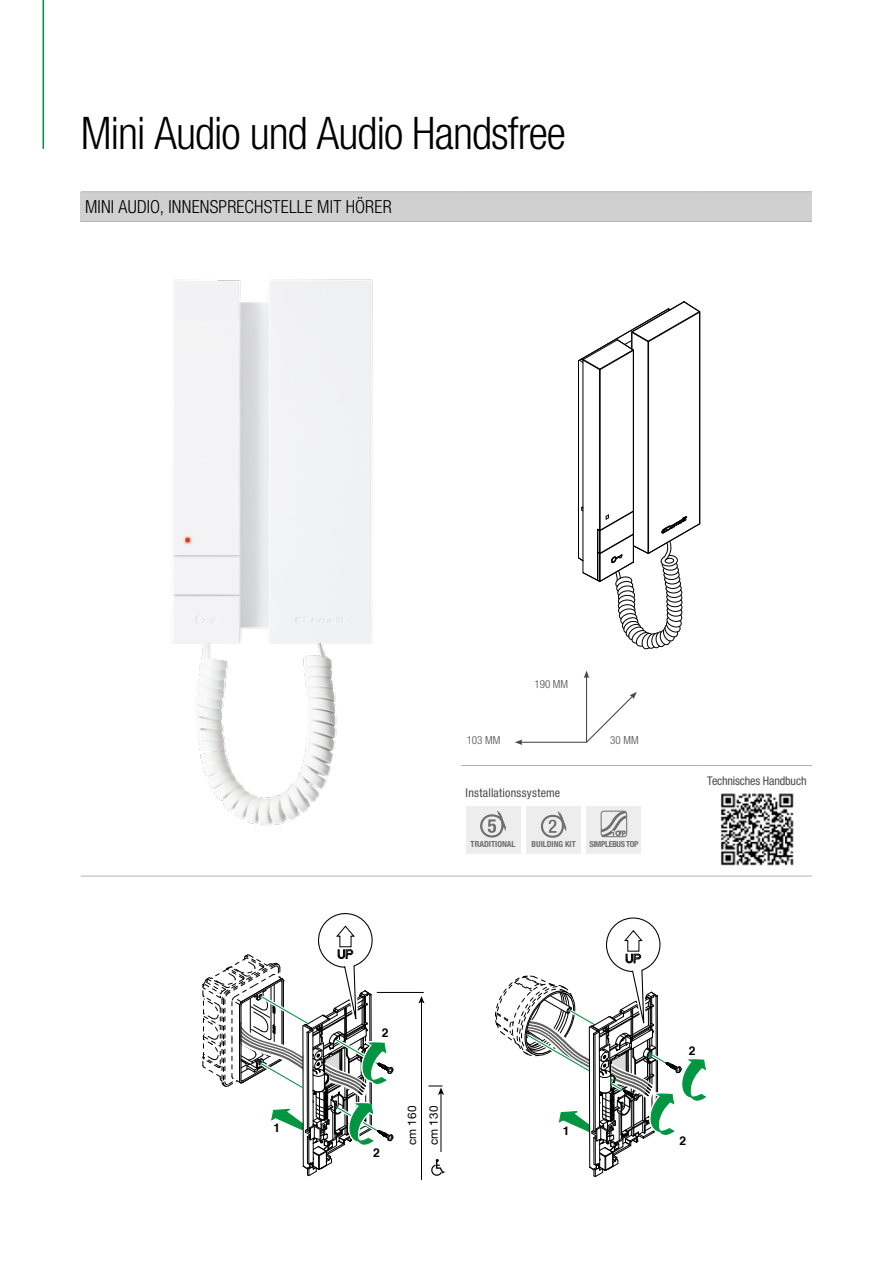
<style>
.page{position:relative;width:893px;height:1263px;background:#fff}
.page>*{position:absolute;margin:0;border:0;box-sizing:border-box;transform-origin:0 0}
.t1{font:300 condensed 45px "Helvetica Neue LTW1 G";letter-spacing:-.02em;color:#000}
.t2{font:300 condensed 18px "Helvetica Neue LTW1 G";letter-spacing:.01em;color:#000}
.t3{font:700 12.15px "Helvetica";color:#000}
.t4{font:condensed 12px "Helvetica Neue LTW1 G";letter-spacing:.01em;color:#4a4a49}
.t5{font:condensed 12px "Helvetica Neue LTW1 G";letter-spacing:-.015em;color:#4a4a49}
.t6{font:700 12px "Helvetica";color:#000}
.t7{font:11.7px/21.6px "Helvetica Neue LTW1 G";color:#000}
.t8{font:300 condensed 11.1px "Helvetica Neue LTW1 G";color:#4a4a49}
.t9{font:700 condensed 8.4px "Helvetica Neue LTW1 G";color:#706f6f}
.t10{font:700 condensed 8.4px "Helvetica Neue LTW1 G";letter-spacing:-.04em;color:#706f6f}
</style>
<div class="page">
<div style="left:81px;top:192px;width:731px;height:29px;background:#d0d0d0"></div>
<hr style="left:461px;top:765px;width:241px;height:1px;background:#b3b2b2">
<hr style="left:702px;top:765px;width:110px;height:1px;background:#b3b2b2">
<hr style="left:461px;top:876px;width:241px;height:1px;background:#b3b2b2">
<hr style="left:702px;top:876px;width:110px;height:1px;background:#b3b2b2">
<hr style="left:81px;top:876px;width:380px;height:1px;background:#b3b2b2">
<hr style="left:81px;top:191px;width:380px;height:1px;background:#b3b2b2">
<hr style="left:461px;top:191px;width:241px;height:1px;background:#b3b2b2">
<hr style="left:702px;top:191px;width:110px;height:1px;background:#b3b2b2">
<hr style="left:81px;top:221px;width:380px;height:1px;background:#b3b2b2">
<hr style="left:461px;top:221px;width:241px;height:1px;background:#b3b2b2">
<hr style="left:702px;top:221px;width:110px;height:1px;background:#b3b2b2">
<img style="left:173px;top:279px;width:200px;height:547px">
<svg style="left:578px;top:301px;width:122px;height:348px"></svg>
<div style="left:466px;top:806px;width:54px;height:47px;background:#ededed"></div>
<svg style="left:480px;top:811px;width:26px;height:27px"></svg>
<div style="left:527px;top:806px;width:54px;height:47px;background:#ededed"></div>
<svg style="left:540px;top:811px;width:27px;height:27px"></svg>
<div style="left:587px;top:806px;width:54px;height:47px;background:#ededed"></div>
<svg style="left:601px;top:811px;width:26px;height:26px"></svg>
<img style="left:720px;top:793px;width:73px;height:73px">
<svg style="left:495px;top:917px;width:212px;height:260px"></svg>
<hr style="left:377px;top:992px;width:47px;height:1px;background:#000">
<hr style="left:421px;top:1001px;width:1px;height:179px;background:#000">
<svg style="left:418px;top:996px;width:7px;height:7px"></svg>
<hr style="left:441px;top:1093px;width:1px;height:59px;background:#000">
<svg style="left:428px;top:1086px;width:16px;height:9px"></svg>
<svg style="left:431px;top:1159px;width:14px;height:17px"></svg>
<svg style="left:202px;top:913px;width:193px;height:264px"></svg>
<hr style="left:43px;top:0;width:1px;height:149px;background:#009641">
<hr style="left:521px;top:742px;width:65px;height:1px;background:#4a4a49">
<svg style="left:515px;top:739px;width:7px;height:6px"></svg>
<hr style="left:586px;top:676px;width:1px;height:66px;background:#4a4a49">
<svg style="left:584px;top:670px;width:5px;height:8px"></svg>
<svg style="left:585px;top:692px;width:52px;height:51px"></svg>
<h1 class="t1" style="left:81px;top:107px;width:487px">Mini Audio und Audio Handsfree</h1>
<p class="t2" style="left:85px;top:196px;width:308px">MINI AUDIO, INNENSPRECHSTELLE MIT HÖRER</p>
<p class="t3" style="left:273px;top:1118px;width:8px">1</p>
<p class="t8" style="left:467px;top:733px;width:35px">103 MM</p>
<p class="t8" style="left:534px;top:677px;width:35px">190 MM</p>
<p class="t4" style="left:466px;top:785px;width:96px">Installationssysteme</p>
<p class="t8" style="left:610px;top:733px;width:30px">30 MM</p>
<p class="t9" style="left:471px;top:839px;width:46px">TRADITIONAL</p>
<p class="t9" style="left:532px;top:839px;width:46px">BUILDING KIT</p>
<p class="t10" style="left:589px;top:839px;width:50px">SIMPLEBUS TOP</p>
<p class="t5" style="left:707px;top:773px;width:101px">Technisches Handbuch</p>
<p class="t3" style="left:382px;top:1023px;width:8px">2</p>
<p class="t3" style="left:373px;top:1143px;width:8px">2</p>
<p class="t7" style="left:401px;top:1145px;width:41px;rotate:-90deg">cm 160 cm 130</p>
<p class="t6" style="left:563px;top:1120px;width:8px">1</p>
<p class="t6" style="left:689px;top:1041px;width:8px">2</p>
<p class="t6" style="left:679px;top:1131px;width:8px">2</p>
</div>
